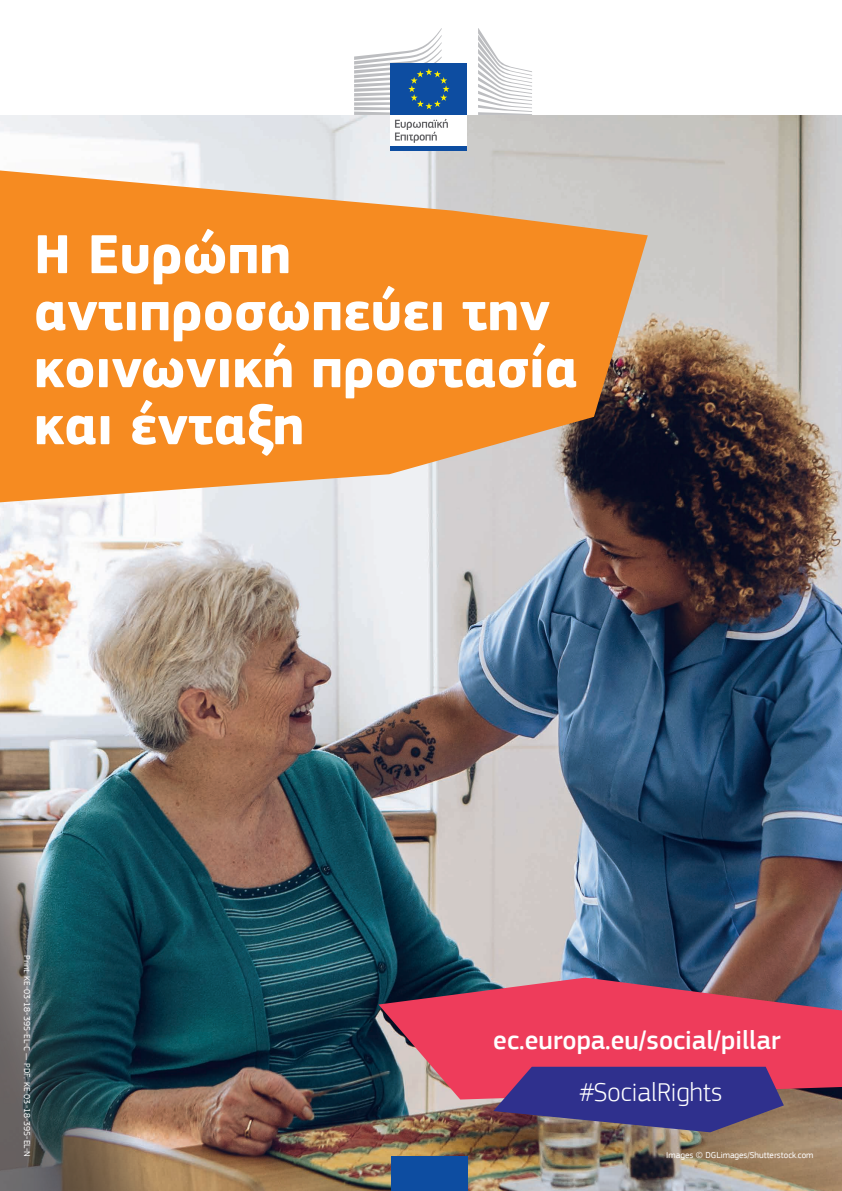
<style>
.page{position:relative;width:842px;height:1191px;background:#fff}
.page>*{position:absolute;margin:0;border:0;box-sizing:border-box;transform-origin:0 0}
.t1{font:700 57px/57px "EC Square Sans Pro";color:#fff}
.t2{font:500 27px "EC Square Sans Pro";color:#fff}
.t3{font:300 27px "EC Square Sans Pro";color:#fff}
.t4{font:9px "EC Square Sans Pro";color:#fff}
</style>
<div class="page">
<img style="left:0;top:115px;width:842px;height:1076px">
<img style="left:0;top:730px;width:184px;height:461px">
<div style="left:391px;top:1157px;width:77px;height:34px;background:#0d4da1"></div>
<svg style="left:378px;top:977px;width:464px;height:122px;background:#c84660"></svg>
<svg style="left:493px;top:1066px;width:291px;height:66px;background:#4a3a80"></svg>
<svg style="left:0;top:170px;width:648px;height:332px;background:#e89340"></svg>
<div style="left:390px;top:113px;width:77px;height:34px;background:#fff"></div>
<div style="left:390px;top:64px;width:77px;height:51px;background:#0d4da1"></div>
<hr style="left:390px;top:146px;width:77px;height:4px;background:#0d4da1">
<svg style="left:478px;top:28px;width:54px;height:87px"></svg>
<svg style="left:354px;top:28px;width:95px;height:115px"></svg>
<h1 class="t1" style="left:34px;top:228px;width:545px">Η Ευρώπη αντιπροσωπεύει την κοινωνική προστασία και ένταξη</h1>
<p class="t4" style="left:32px;top:955px;width:203px;rotate:90deg">Print: KE-03-18-395-EL-C — PDF: KE-03-18-395-EL-N</p>
<h2 class="t2" style="left:493px;top:1024px;width:289px">ec.europa.eu/social/pillar</h2>
<h2 class="t3" style="left:579px;top:1076px;width:144px">#SocialRights</h2>
<p class="t4" style="left:666px;top:1150px;width:149px">Images © DGLimages/Shutterstock.com</p>
</div>
